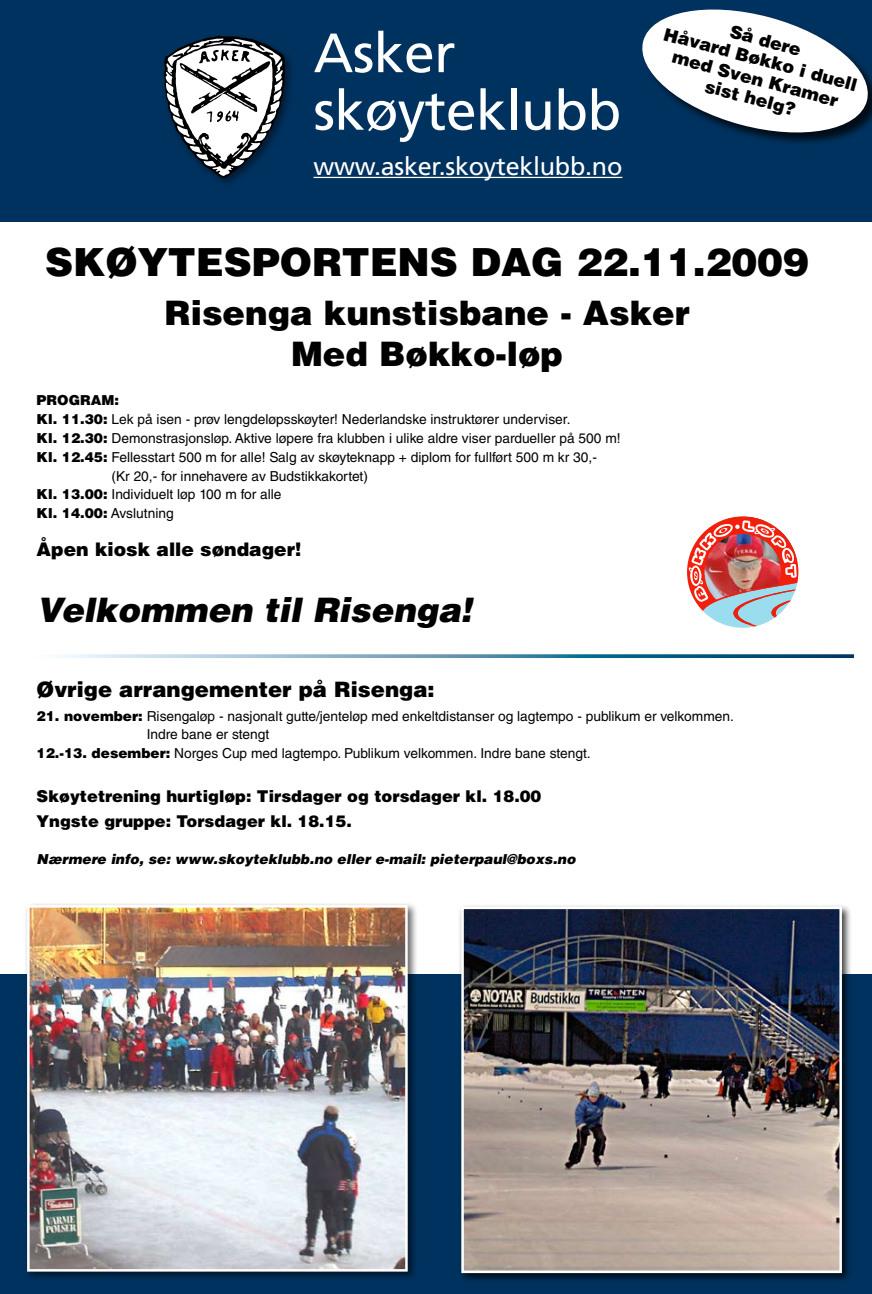
<style>
.page{position:relative;width:872px;height:1294px;background:#fff}
.page>*{position:absolute;margin:0;border:0;box-sizing:border-box;transform-origin:0 0}
.t1{font:55.25px/57.5px "Frutiger LT Std";letter-spacing:-.01em;color:#fff}
.t2{font:900 38.75px "Helvetica LT Std";color:#000}
.t3{font:900 33.75px/41.2px "Helvetica LT Std";color:#000;text-align:center}
.t4{font:italic 900 33.75px "Helvetica LT Std";color:#000}
.t5{font:25.12px "Frutiger LT Std";letter-spacing:-.01em;color:#fff}
.t6{font:900 21.25px "Helvetica LT Std";color:#000}
.t7{font:900 18.75px "Helvetica LT Std";color:#000}
.t8{font:900 17.62px/19.8px "Helvetica LT Std";color:#000;text-align:center}
.t9{font:900 16.25px/25px "Helvetica LT Std";color:#000}
.t10{font:13.75px "Helvetica LT Std";color:#000}
.t11{font:italic 900 13.75px "Helvetica LT Std";color:#000}
.t12{font:900 13.75px "Helvetica LT Std";color:#000}
.s1{font-weight:900}
</style>
<div class="page">
<div style="left:0;top:0;width:872px;height:222px;background:#00325f"></div>
<hr style="left:313px;top:177px;width:309px;height:1px;background:#fff">
<div style="left:159px;top:31px;width:136px;height:157px;background:#000;opacity:.5"></div>
<svg style="left:164px;top:36px;width:121px;height:142px"></svg>
<svg style="left:642px;top:9px;width:230px;height:132px"></svg>
<div style="left:0;top:974px;width:872px;height:319px;background:#00325f"></div>
<div style="left:24px;top:901px;width:394px;height:380px;background:#000;opacity:.59"></div>
<img style="left:30px;top:908px;width:375px;height:360px">
<div style="left:27px;top:905px;width:381px;height:366px;border:2px solid #fff"></div>
<div style="left:458px;top:903px;width:394px;height:380px;background:#000;opacity:.75"></div>
<img style="left:464px;top:909px;width:375px;height:360px">
<div style="left:461px;top:906px;width:381px;height:366px;border:2px solid #fff"></div>
<img style="left:687px;top:516px;width:111px;height:111px">
<svg style="left:58px;top:654px;width:796px;height:4px;background:#699bb4"></svg>
<h1 class="t1" style="left:313px;top:24px;width:309px">Asker skøyteklubb</h1>
<h3 class="t5" style="left:313px;top:151px;width:310px">www.asker.skoyteklubb.no</h3>
<p class="t8" style="left:733px;top:21px;width:75px;rotate:15deg">Så dere</p>
<p class="t8" style="left:675px;top:46px;width:178px;rotate:15deg">med Sven Kramer sisthelg?</p>
<p class="t8" style="left:667px;top:24px;width:201px;rotate:15deg">Håvard Bøkko i duell</p>
<h2 class="t2" style="left:45px;top:237px;width:765px">Skøytesportens dag 22.11.2009</h2>
<h3 class="t3" style="left:164px;top:291px;width:527px">Risenga kunstisbane - Asker<br>Med Bøkko-løp</h3>
<p class="t12" style="left:37px;top:391px;width:12px">PROGRA</p>
<p class="t12" style="left:102px;top:391px;width:19px">M:</p>
<p class="t10" style="left:37px;top:411px;width:535px"><span class="s1">Kl. 11.30:</span> Lek på isen - prøv lengdeløpsskøyter! Nederlandske instruktører underviser.</p>
<p class="t10" style="left:37px;top:430px;width:585px"><span class="s1">Kl. 12.30:</span> Demonstrasjonsløp. Aktive løpere fra klubben i ulike aldre viser pardueller på 500 m!</p>
<p class="t10" style="left:37px;top:449px;width:562px"><span class="s1">Kl. 12.45:</span> Fellesstart 500 m for alle! Salg av skøyteknapp + diplom for fullført 500 m kr 30,-</p>
<p class="t10" style="left:111px;top:467px;width:258px">(Kr 20,- for innehavere av Budstikkakortet)</p>
<p class="t10" style="left:37px;top:486px;width:246px"><span class="s1">Kl. 13.00:</span> Individuelt løp 100 m for alle</p>
<p class="t10" style="left:37px;top:505px;width:139px"><span class="s1">Kl. 14.00:</span> Avslutning</p>
<h3 class="t7" style="left:37px;top:536px;width:266px">Åpen kiosk alle søndager!</h3>
<h3 class="t4" style="left:37px;top:587px;width:437px">Velkommen til Risenga!</h3>
<h3 class="t6" style="left:37px;top:675px;width:399px">Øvrige arrangementer på Risenga:</h3>
<p class="t10" style="left:37px;top:707px;width:699px"><span class="s1">21. november:</span> Risengaløp - nasjonalt gutte/jenteløp med enkeltdistanser og lagtempo - publikum er velkommen.</p>
<p class="t10" style="left:147px;top:726px;width:124px">Indre bane er stengt</p>
<p class="t10" style="left:37px;top:745px;width:555px"><span class="s1">12.-13. desember:</span> Norges Cup med lagtempo. Publikum velkommen. Indre bane stengt.</p>
<p class="t9" style="left:37px;top:783px;width:506px">Skøytetrening hurtigløp: Tirsdager og torsdager kl. 18.00<br>Yngste gruppe: Torsdager kl. 18.15.</p>
<p class="t11" style="left:37px;top:850px;width:540px">Nærmere info, se: www.skoyteklubb.no eller e-mail: pieterpaul@boxs.no</p>
</div>
